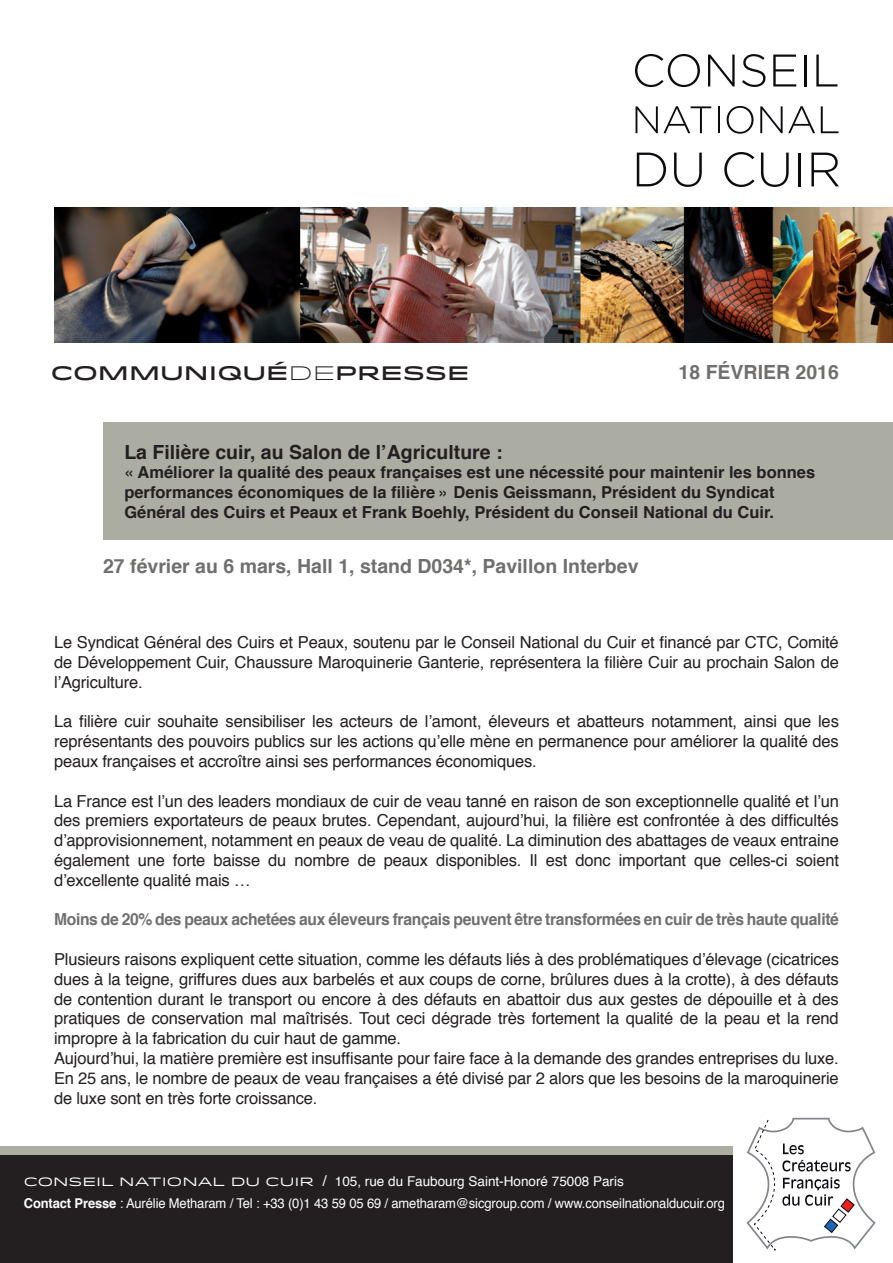
<style>
.page{position:relative;width:893px;height:1263px;background:#fff}
.page>*{position:absolute;margin:0;border:0;box-sizing:border-box;transform-origin:0 0}
.t1{font:700 19.5px "Helvetica";color:#706f6e}
.t2{font:700 19.5px "Helvetica";color:#231f20}
.t3{font:500 19.5px "Idlewild";color:#231f20}
.t4{font:16.5px/19.8px "Helvetica";letter-spacing:-.01em;color:#231f20;text-align:justify}
.t5{font:700 16.5px/19.8px "Helvetica";color:#231f20}
.t6{font:700 16.5px "Helvetica";letter-spacing:-.02em;color:#706f6e;scale:.95 1}
.t7{font:13.5px/22.5px "Helvetica";letter-spacing:-.01em;color:#fff}
.s1{font-weight:300}
.s2{font-family:"Idlewild";font-size:12px}
.s3{font-size:15px}
.s4{font-weight:700}
</style>
<div class="page">
<div style="left:0;top:1146px;width:732px;height:117px;background:#abada3"></div>
<div style="left:0;top:1155px;width:732px;height:108px;background:#231f20"></div>
<svg style="left:746px;top:1117px;width:130px;height:134px"></svg>
<svg style="left:635px;top:54px;width:65px;height:33px"></svg>
<svg style="left:708px;top:55px;width:27px;height:31px"></svg>
<svg style="left:742px;top:54px;width:23px;height:33px"></svg>
<svg style="left:773px;top:55px;width:23px;height:31px"></svg>
<hr style="left:804px;top:55px;width:3px;height:31px;background:#0e0b10">
<svg style="left:816px;top:55px;width:21px;height:31px"></svg>
<svg style="left:635px;top:106px;width:76px;height:27px"></svg>
<hr style="left:718px;top:106px;width:2px;height:27px;background:#0e0b10">
<svg style="left:727px;top:106px;width:26px;height:28px"></svg>
<svg style="left:760px;top:106px;width:55px;height:27px"></svg>
<svg style="left:821px;top:106px;width:17px;height:27px"></svg>
<svg style="left:637px;top:153px;width:29px;height:33px"></svg>
<svg style="left:674px;top:153px;width:28px;height:34px"></svg>
<svg style="left:724px;top:152px;width:30px;height:35px"></svg>
<svg style="left:761px;top:153px;width:28px;height:34px"></svg>
<hr style="left:798px;top:153px;width:3px;height:33px;background:#0e0b10">
<svg style="left:811px;top:153px;width:28px;height:33px"></svg>
<img style="left:54px;top:207px;width:839px;height:135px">
<div style="left:103px;top:423px;width:790px;height:117px;background:#abada3"></div>
<p class="t3" style="left:51px;top:358px;width:420px">COMMUNIQUÉ<span class="s1">DE</span>PRESSE</p>
<p class="t1" style="left:678px;top:356px;width:162px">18 FÉVRIER 2016</p>
<p class="t2" style="left:124px;top:436px;width:380px">La Filière cuir, au Salon de l’Agriculture :</p>
<p class="t5" style="left:124px;top:463px;width:692px">« Améliorer la qualité des peaux françaises est une nécessité pour maintenir les bonnes performances économiques de la filière » Denis Geissmann, Président du Syndicat<br>Général des Cuirs et Peaux et Frank Boehly, Président du Conseil National du Cuir.</p>
<p class="t1" style="left:103px;top:550px;width:537px">27 février au 6 mars, Hall 1, stand D034*, Pavillon Interbev</p>
<p class="t4" style="left:54px;top:633px;width:786px">Le Syndicat Général des Cuirs et Peaux, soutenu par le Conseil National du Cuir et financé par CTC, Comité de Développement Cuir, Chaussure Maroquinerie Ganterie, représentera la filière Cuir au prochain Salon de l’Agriculture.</p>
<p class="t4" style="left:54px;top:712px;width:786px">La filière cuir souhaite sensibiliser les acteurs de l’amont, éleveurs et abatteurs notamment, ainsi que les représentants des pouvoirs publics sur les actions qu’elle mène en permanence pour améliorer la qualité des peaux françaises et accroître ainsi ses performances économiques.</p>
<p class="t4" style="left:54px;top:791px;width:786px">La France est l’un des leaders mondiaux de cuir de veau tanné en raison de son exceptionnelle qualité et l’un des premiers exportateurs de peaux brutes. Cependant, aujourd’hui, la filière est confrontée à des difficultés d’approvisionnement, notamment en peaux de veau de qualité. La diminution des abattages de veaux entraine également une forte baisse du nombre de peaux disponibles. Il est donc important que celles-ci soient d’excellente qualité mais …</p>
<p class="t6" style="left:54px;top:906px;width:828px">Moins de 20% des peaux achetées aux éleveurs français peuvent être transformées en cuir de très haute qualité</p>
<p class="t4" style="left:54px;top:950px;width:786px;text-align:left">Plusieurs raisons expliquent cette situation, comme les défauts liés à des problématiques d’élevage (cicatrices dues à la teigne, griffures dues aux barbelés et aux coups de corne, brûlures dues à la crotte), à des défauts de contention durant le transport ou encore à des défauts en abattoir dus aux gestes de dépouille et à des pratiques de conservation mal maîtrisés. Tout ceci dégrade très fortement la qualité de la peau et la rend impropre à la fabrication du cuir haut de gamme.<br>Aujourd’hui, la matière première est insuffisante pour faire face à la demande des grandes entreprises du luxe.<br>En 25 ans, le nombre de peaux de veau françaises a été divisé par 2 alors que les besoins de la maroquinerie de luxe sont en très forte croissance.</p>
<p class="t7" style="left:24px;top:1170px;width:703px"><span class="s2">CONSEIL NATIONAL DU CUIR</span> <span class="s3">/</span> 105, rue du Faubourg Saint-Honoré 75008 Paris<br><span class="s4">Contact Presse</span> : Aurélie Metharam / Tel : +33 (0)1 43 59 05 69 / ametharam@sicgroup.com / www.conseilnationalducuir.org</p>
</div>
